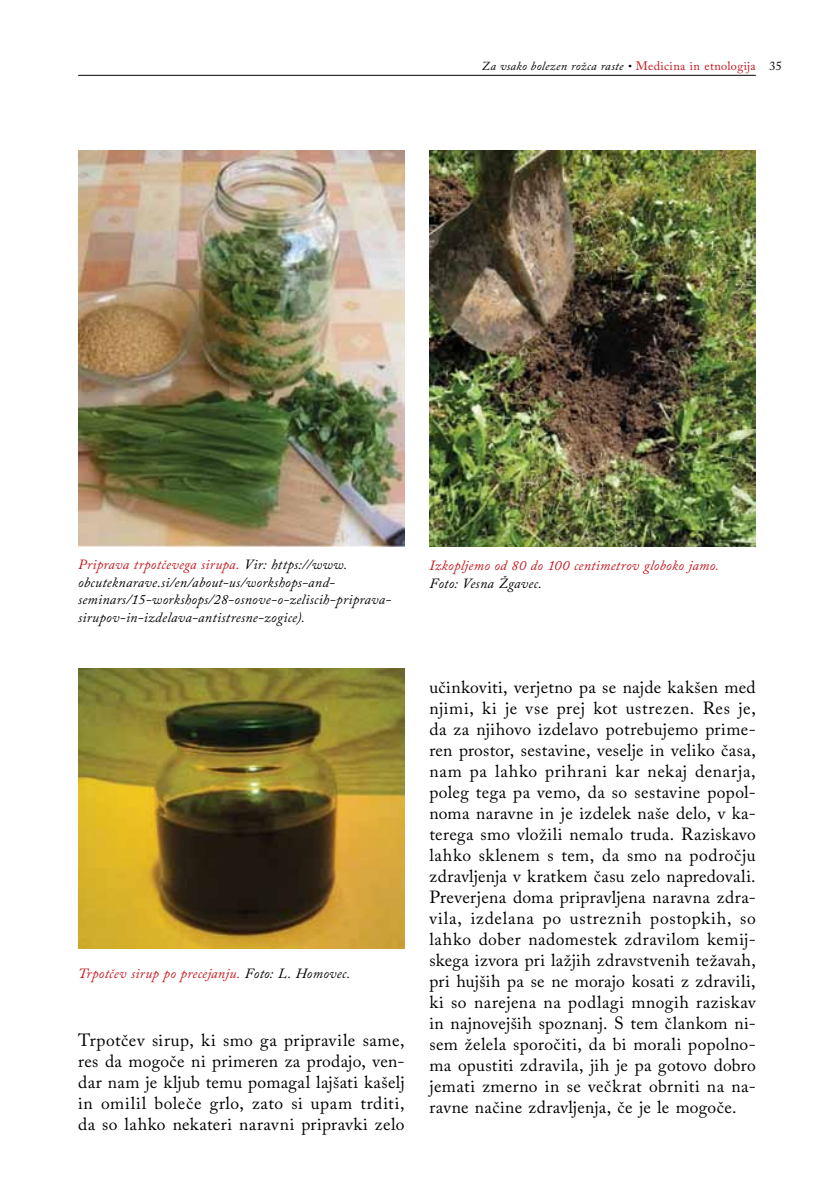
<style>
.page{position:relative;width:834px;height:1191px;background:#fff}
.page>*{position:absolute;margin:0;border:0;box-sizing:border-box;transform-origin:0 0}
.t1{font:17.5px/21px "Adobe Caslon Pro";letter-spacing:.025em;color:#000;text-align:justify}
.t2{font:italic 14px/17.8px "Adobe Caslon Pro";letter-spacing:.02em;color:#000}
.t3{font:italic 14px "Adobe Caslon Pro";letter-spacing:.02em;color:#c2151c}
.t4{font:italic 12.25px "Adobe Caslon Pro";letter-spacing:.025em;color:#000}
.s1{font-style:normal;color:#c2151c}
.s2{font-style:normal}
.s3{color:#c2151c}
.s4{color:#000}
</style>
<div class="page">
<hr style="left:78px;top:75px;width:677px;height:1px;background:#000">
<img style="left:78px;top:150px;width:326px;height:397px">
<img style="left:429px;top:150px;width:326px;height:397px">
<img style="left:78px;top:668px;width:326px;height:280px">
<p class="t4" style="left:481px;top:59px;width:302px">Za vsako bolezen rožca raste • <span class="s1">Medicina in etnologija</span> <span class="s2">35</span></p>
<p class="t2" style="left:78px;top:555px;width:314px"><span class="s3">Priprava trpotčevega sirupa.</span> Vir: https://www. obcuteknarave.si/en/about-us/workshops-and&shy;seminars/15-workshops/28-osnove-o-zeliscih-priprava&shy;sirupov-in-izdelava-antistresne-zogice).</p>
<p class="t3" style="left:429px;top:556px;width:291px">Izkopljemo od 80 do 100 centimetrov globoko jamo.</p>
<p class="t2" style="left:429px;top:574px;width:114px">Foto: Vesna Žgavec.</p>
<p class="t3" style="left:78px;top:965px;width:274px">Trpotčev sirup po precejanju. <span class="s4">Foto: L. Homovec.</span></p>
<p class="t1" style="left:78px;top:1029px;width:328px">Trpotčev sirup, ki smo ga pripravile same, res da mogoče ni primeren za prodajo, ven&shy;dar nam je kljub temu pomagal lajšati kašelj in omilil boleče grlo, zato si upam trditi, da so lahko nekateri naravni pripravki zelo</p>
<p class="t1" style="left:429px;top:676px;width:328px">učinkoviti, verjetno pa se najde kakšen med njimi, ki je vse prej kot ustrezen. Res je, da za njihovo izdelavo potrebujemo prime&shy;ren prostor, sestavine, veselje in veliko časa, nam pa lahko prihrani kar nekaj denarja, poleg tega pa vemo, da so sestavine popol&shy;noma naravne in je izdelek naše delo, v ka&shy;terega smo vložili nemalo truda. Raziskavo lahko sklenem s tem, da smo na področju zdravljenja v kratkem času zelo napredovali.<br>Preverjena doma pripravljena naravna zdra&shy;vila, izdelana po ustreznih postopkih, so lahko dober nadomestek zdravilom kemij&shy;skega izvora pri lažjih zdravstvenih težavah, pri hujših pa se ne morajo kosati z zdravili, ki so narejena na podlagi mnogih raziskav in najnovejših spoznanj. S tem člankom ni&shy;sem želela sporočiti, da bi morali popolno&shy;ma opustiti zdravila, jih je pa gotovo dobro jemati zmerno in se večkrat obrniti na na&shy;ravne načine zdravljenja, če je le mogoče.</p>
</div>
